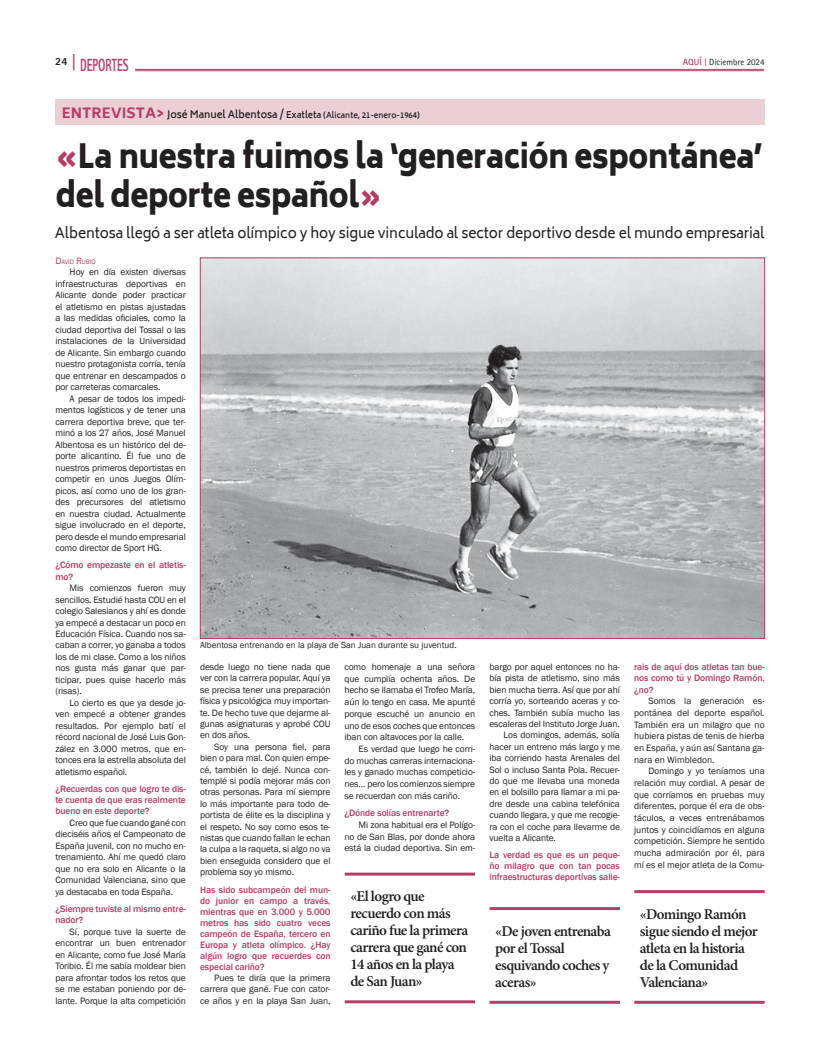
<style>
.page{position:relative;width:820px;height:1049px;background:#fff}
.page>*{position:absolute;margin:0;border:0;box-sizing:border-box;transform-origin:0 0}
.t1{font:900 33px/39.6px "Biryani";letter-spacing:-.01em;color:#231f20;scale:.89 1}
.t2{font:800 17.6px "Rotis Sans Serif Std";color:#b23f6a;scale:.64 1}
.t3{font:600 15px/17px "Minion Pro";letter-spacing:-.04em;color:#231f20}
.t4{font:14px "Biryani";letter-spacing:-.01em;color:#231f20}
.t5{font:800 11px "Rotis Sans Serif Std";color:#231f20}
.t6{font:9.5px/11.5px "Franklin Gothic";letter-spacing:-.01em;color:#231f20;text-align:justify}
.t7{font:500 9.5px/11px "Franklin Gothic";letter-spacing:-.01em;color:#b23f6a;text-align:justify}
.t8{font:9px "Franklin Gothic";color:#231f20}
.t9{font:9px "Rotis Sans Serif Std";color:#231f20}
.t10{font:600 8px "Biryani";color:#231f20}
.t11{font:6.7px "Franklin Gothic";letter-spacing:-.015em;color:#b23f6a}
.s1{font-size:18.2px}
.s2{font-weight:700;color:#b23f6a}
.s3{font-family:"Rotis Serif Std";font-weight:700;color:#b23f6a}
.s4{font-weight:800;font-size:14px;color:#b23f6a}
.s5{font-size:10px}
.s6{font-size:9px}
.s7{color:#b23f6a}
.s8{font-size:9.5px}
</style>
<div class="page">
<img style="left:202px;top:259px;width:560px;height:378px">
<hr style="left:135px;top:69px;width:628px;height:1px;background:#b23f6a">
<hr style="left:135px;top:71px;width:628px;height:1px;background:#b23f6a">
<hr style="left:344px;top:872px;width:131px;height:3px;background:#b23f6a">
<hr style="left:344px;top:1000px;width:131px;height:3px;background:#b23f6a">
<hr style="left:634px;top:890px;width:130px;height:3px;background:#b23f6a">
<hr style="left:634px;top:1001px;width:130px;height:3px;background:#b23f6a">
<hr style="left:489px;top:907px;width:130px;height:3px;background:#b23f6a">
<hr style="left:489px;top:1001px;width:130px;height:3px;background:#b23f6a">
<div style="left:55px;top:99px;width:709px;height:26px;background:#eccfd5"></div>
<h2 class="t2" style="left:72px;top:54px;width:90px"><span class="s1">|</span> DEPORTES</h2>
<p class="t5" style="left:55px;top:54px;width:14px">24</p>
<p class="t9" style="left:682px;top:57px;width:83px"><span class="s2">AQUÍ</span> <span class="s3">|</span> Diciembre 2024</p>
<p class="t10" style="left:62px;top:110px;width:359px"><span class="s4">ENTREVISTA&gt;</span> <span class="s5">José Manuel Albentosa /</span> <span class="s6">Exatleta</span> (Alicante, 21-enero-1964)</p>
<h1 class="t1" style="left:56px;top:137px;width:795px"><span class="s7">«</span>La nuestra fuimos la ‘generación espontánea’ del deporte español<span class="s7">»</span></h1>
<h3 class="t4" style="left:55px;top:225px;width:711px">Albentosa llegó a ser atleta olímpico y hoy sigue vinculado al sector deportivo desde el mundo empresarial</h3>
<p class="t11" style="left:55px;top:258px;width:42px"><span class="s8">D</span>AVID <span class="s8">R</span>UBIO</p>
<p class="t6" style="left:55px;top:267px;width:132px;text-indent:14px">Hoy en día existen diversas infraestructuras deportivas en Alicante donde poder practicar el atletismo en pistas ajustadas a las medidas oficiales, como la ciudad deportiva del Tossal o las instalaciones de la Universidad de Alicante. Sin embargo cuando nuestro protagonista corría, tenía que entrenar en descampados o por carreteras comarcales.</p>
<p class="t6" style="left:55px;top:393px;width:132px;text-indent:14px">A pesar de todos los impedi&shy;mentos logísticos y de tener una carrera deportiva breve, que ter&shy;minó a los 27 años, José Manuel Albentosa es un histórico del de&shy;porte alicantino. Él fue uno de nuestros primeros deportistas en competir en unos Juegos Olím&shy;picos, así como uno de los gran&shy;des precursores del atletismo en nuestra ciudad. Actualmente sigue involucrado en el deporte, pero desde el mundo empresarial como director de Sport HG.</p>
<p class="t7" style="left:55px;top:560px;width:132px">¿Cómo empezaste en el atletis&shy;mo?</p>
<p class="t6" style="left:55px;top:582px;width:132px;text-indent:14px">Mis comienzos fueron muy sencillos. Estudié hasta COU en el colegio Salesianos y ahí es donde ya empecé a destacar un poco en Educación Física. Cuando nos sa&shy;caban a correr, yo ganaba a todos los de mi clase. Como a los niños nos gusta más ganar que par&shy;ticipar, pues quise hacerlo más (risas).</p>
<p class="t6" style="left:55px;top:697px;width:132px;text-indent:14px">Lo cierto es que ya desde jo&shy;ven empecé a obtener grandes resultados. Por ejemplo batí el récord nacional de José Luis Gon&shy;zález en 3.000 metros, que en&shy;tonces era la estrella absoluta del atletismo español.</p>
<p class="t7" style="left:55px;top:783px;width:132px">¿Recuerdas con que logro te dis&shy;te cuenta de que eras realmente bueno en este deporte?</p>
<p class="t6" style="left:55px;top:817px;width:132px;text-indent:14px">Creo que fue cuando gané con dieciséis años el Campeonato de España juvenil, con no mucho en&shy;trenamiento. Ahí me quedó claro que no era solo en Alicante o la Comunidad Valenciana, sino que ya destacaba en toda España.</p>
<p class="t7" style="left:55px;top:903px;width:132px">¿Siempre tuviste al mismo entre&shy;nador?</p>
<p class="t6" style="left:55px;top:926px;width:132px;text-indent:14px">Sí, porque tuve la suerte de encontrar un buen entrenador en Alicante, como fue José María Toribio. Él me sabía moldear bien para afrontar todos los retos que se me estaban poniendo por de&shy;lante. Porque la alta competición</p>
<p class="t8" style="left:200px;top:639px;width:258px">Albentosa entrenando en la playa de San Juan durante su juventud.</p>
<p class="t6" style="left:200px;top:661px;width:132px">desde luego no tiene nada que ver con la carrera popular. Aquí ya se precisa tener una preparación física y psicológica muy importan&shy;te. De hecho tuve que dejarme al&shy;gunas asignaturas y aprobé COU en dos años.</p>
<p class="t6" style="left:200px;top:741px;width:132px;text-indent:14px">Soy una persona fiel, para bien o para mal. Con quien empe&shy;cé, también lo dejé. Nunca con&shy;templé si podía mejorar más con otras personas. Para mí siempre lo más importante para todo de&shy;portista de élite es la disciplina y el respeto. No soy como esos te&shy;nistas que cuando fallan le echan la culpa a la raqueta, si algo no va bien enseguida considero que el problema soy yo mismo.</p>
<p class="t7" style="left:200px;top:884px;width:132px">Has sido subcampeón del mun&shy;do junior en campo a través, mientras que en 3.000 y 5.000 metros has sido cuatro veces campeón de España, tercero en Europa y atleta olímpico. ¿Hay algún logro que recuerdes con especial cariño?</p>
<p class="t6" style="left:200px;top:972px;width:132px;text-indent:14px">Pues te diría que la primera carrera que gané. Fue con cator&shy;ce años y en la playa San Juan,</p>
<p class="t6" style="left:344px;top:661px;width:132px">como homenaje a una señora que cumplía ochenta años. De hecho se llamaba el Trofeo María, aún lo tengo en casa. Me apunté porque escuché un anuncio en uno de esos coches que entonces iban con altavoces por la calle.</p>
<p class="t6" style="left:344px;top:743px;width:132px;text-indent:14px">Es verdad que luego he corri&shy;do muchas carreras internaciona&shy;les y ganado muchas competicio&shy;nes… pero los comienzos siempre se recuerdan con más cariño.</p>
<p class="t7" style="left:344px;top:808px;width:106px">¿Dónde solías entrenarte?</p>
<p class="t6" style="left:344px;top:819px;width:132px;text-indent:14px">Mi zona habitual era el Polígo&shy;no de San Blas, por donde ahora está la ciudad deportiva. Sin em-</p>
<h3 class="t3" style="left:350px;top:888px;width:119px">«El logro que recuerdo con más cariño fue la primera carrera que gané con<br>14 años en la playa de San Juan»</h3>
<p class="t6" style="left:489px;top:661px;width:132px">bargo por aquel entonces no ha-</p>
<p class="t6" style="left:489px;top:673px;width:132px">bía pista de atletismo, sino más</p>
<p class="t6" style="left:489px;top:684px;width:132px">bien mucha tierra. Así que por ahí</p>
<p class="t6" style="left:489px;top:695px;width:132px">corría yo, sorteando aceras y co-</p>
<p class="t6" style="left:489px;top:707px;width:132px">ches. También subía mucho las</p>
<p class="t6" style="left:489px;top:718px;width:132px">escaleras del Instituto Jorge Juan.</p>
<p class="t6" style="left:503px;top:730px;width:118px">Los domingos, además, solía</p>
<p class="t6" style="left:489px;top:741px;width:132px">hacer un entreno más largo y me</p>
<p class="t6" style="left:489px;top:752px;width:132px">iba corriendo hasta Arenales del</p>
<p class="t6" style="left:489px;top:764px;width:132px">Sol o incluso Santa Pola. Recuer-</p>
<p class="t6" style="left:489px;top:775px;width:132px">do que me llevaba una moneda</p>
<p class="t6" style="left:489px;top:787px;width:132px">en el bolsillo para llamar a mi pa-</p>
<p class="t6" style="left:489px;top:798px;width:132px">dre desde una cabina telefónica</p>
<p class="t6" style="left:489px;top:809px;width:132px">cuando llegara, y que me recogie-</p>
<p class="t6" style="left:489px;top:821px;width:132px">ra con el coche para llevarme de</p>
<p class="t6" style="left:489px;top:832px;width:68px">vuelta a Alicante.</p>
<p class="t7" style="left:489px;top:850px;width:132px">La verdad es que es un peque&shy;ño milagro que con tan pocas infraestructuras deportivas salie-</p>
<h3 class="t3" style="left:495px;top:923px;width:117px">«De joven entrenaba por el Tossal esquivando coches y aceras»</h3>
<p class="t7" style="left:634px;top:661px;width:132px;line-height:11.3px">rais de aquí dos atletas tan bue&shy;nos como tú y Domingo Ramón, ¿no?</p>
<p class="t6" style="left:634px;top:695px;width:132px;text-indent:14px">Somos la generación es&shy;pontánea del deporte español.<br>También era un milagro que no hubiera pistas de tenis de hierba en España, y aún así Santana ga&shy;nara en Wimbledon.</p>
<p class="t6" style="left:634px;top:765px;width:132px;text-indent:14px">Domingo y yo teníamos una relación muy cordial. A pesar de que corríamos en pruebas muy diferentes, porque él era de obs&shy;táculos, a veces entrenábamos juntos y coincidíamos en alguna competición. Siempre he sentido mucha admiración por él, para mí es el mejor atleta de la Comu-</p>
<h3 class="t3" style="left:639px;top:906px;width:119px">«Domingo Ramón sigue siendo el mejor atleta en la historia de la Comunidad<br>Valenciana»</h3>
</div>
